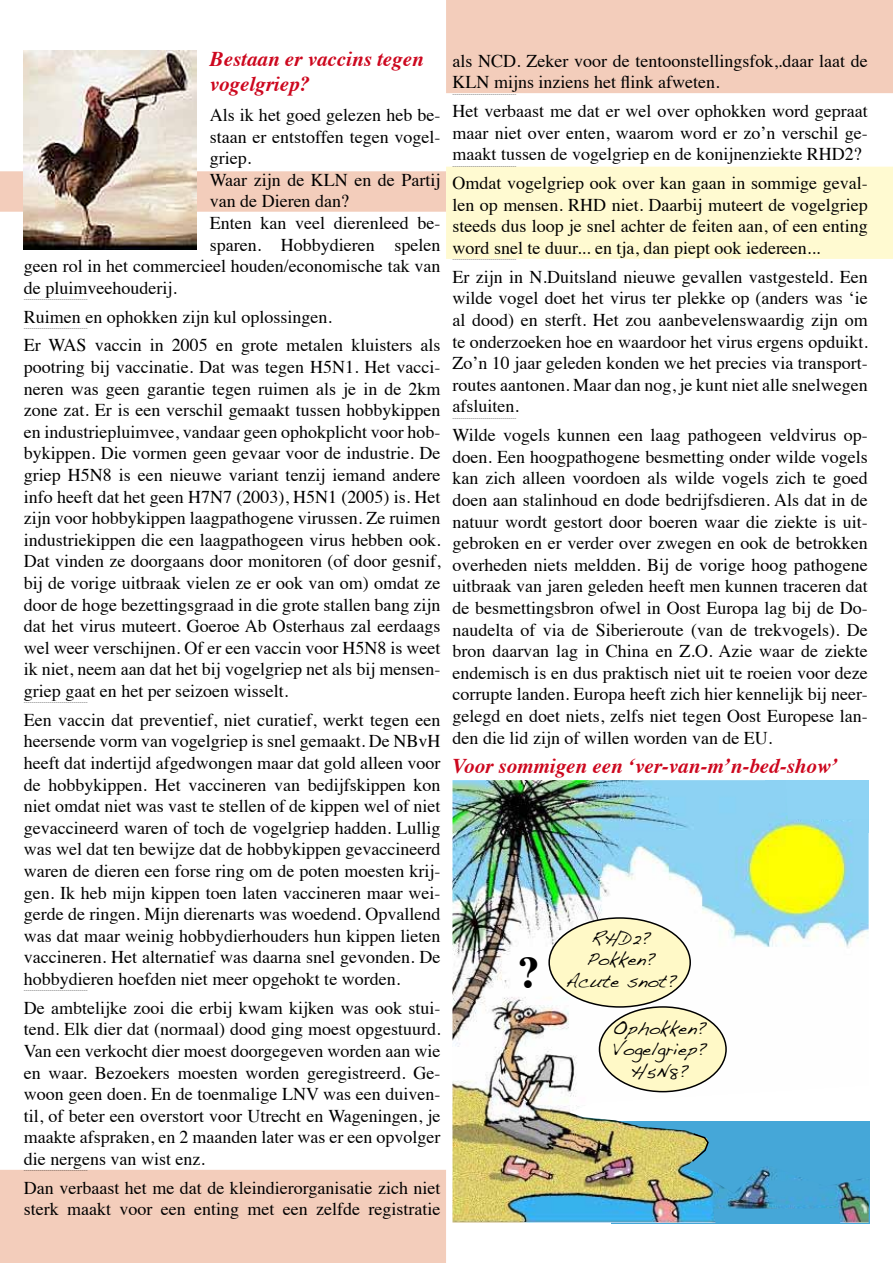
<style>
.page{position:relative;width:893px;height:1263px;background:#fff}
.page>*{position:absolute;margin:0;border:0;box-sizing:border-box;transform-origin:0 0}
.t1{font:700 45px "Times";color:#000}
.t2{font:italic 700 21px/25.2px "Times";color:#cd071e}
.t3{font:18px/21.6px "Times";color:#000;text-align:justify}
.t4{font:18px/21.6px "Handwriting Dakota";color:#000;text-align:center}
.t5{font:6px "Times";color:#000}
</style>
<div class="page">
<div style="left:0;top:1170px;width:446px;height:93px;background:#f3cdbb"></div>
<div style="left:0;top:171px;width:446px;height:41px;background:#f3cdbb"></div>
<div style="left:446px;top:167px;width:447px;height:92px;background:#fffad1"></div>
<div style="left:446px;top:0;width:447px;height:93px;background:#f3cdbb"></div>
<img style="left:24px;top:50px;width:173px;height:200px">
<img style="left:452px;top:780px;width:417px;height:443px">
<div style="left:549px;top:918px;width:141px;height:89px;background:#fff9c7;border-radius:50%"></div>
<div style="left:548px;top:917px;width:143px;height:91px;border:2px solid #000;border-radius:50%"></div>
<div style="left:599px;top:1007px;width:127px;height:85px;background:#fff9c7;border-radius:50%"></div>
<div style="left:599px;top:1006px;width:128px;height:86px;border:2px solid #000;border-radius:50%"></div>
<svg style="left:690px;top:1132px;width:20px;height:31px"></svg>
<p class="t2" style="left:210px;top:44px;width:216px">Bestaan er vaccins tegen vogelgriep?</p>
<p class="t3" style="left:210px;top:103px;width:232px">Als ik het goed gelezen heb be-</p>
<p class="t3" style="left:210px;top:124px;width:232px">staan er entstoffen tegen vogel-</p>
<p class="t3" style="left:210px;top:146px;width:43px">griep.</p>
<p class="t3" style="left:210px;top:167px;width:232px">Waar zijn de KLN en de Partij</p>
<p class="t3" style="left:210px;top:189px;width:141px">van de Dieren dan?</p>
<p class="t3" style="left:210px;top:211px;width:232px">Enten kan veel dierenleed be-</p>
<p class="t3" style="left:210px;top:232px;width:232px">sparen. Hobbydieren spelen</p>
<p class="t3" style="left:24px;top:254px;width:418px">geen rol in het commercieel houden/economische tak van</p>
<p class="t3" style="left:24px;top:275px;width:154px">de pluimveehouderij.</p>
<p class="t5" style="left:24px;top:293px;width:65px">--------------------------------</p>
<p class="t3" style="left:24px;top:304px;width:309px">Ruimen en ophokken zijn kul oplossingen.</p>
<p class="t5" style="left:24px;top:322px;width:65px">--------------------------------</p>
<p class="t3" style="left:24px;top:333px;width:418px">Er WAS vaccin in 2005 en grote metalen kluisters als pootring bij vaccinatie. Dat was tegen H5N1. Het vacci&shy;neren was geen garantie tegen ruimen als je in de 2km zone zat. Er is een verschil gemaakt tussen hobbykippen en industriepluimvee, vandaar geen ophokplicht voor hob&shy;bykippen. Die vormen geen gevaar voor de industrie. De griep H5N8 is een nieuwe variant tenzij iemand andere info heeft dat het geen H7N7 (2003), H5N1 (2005) is. Het zijn voor hobbykippen laagpathogene virussen. Ze ruimen industriekippen die een laagpathogeen virus hebben ook.<br>Dat vinden ze doorgaans door monitoren (of door gesnif, bij de vorige uitbraak vielen ze er ook van om) omdat ze door de hoge bezettingsgraad in die grote stallen bang zijn dat het virus muteert. Goeroe Ab Osterhaus zal eerdaags wel weer verschijnen. Of er een vaccin voor H5N8 is weet ik niet, neem aan dat het bij vogelgriep net als bij mensen&shy;griep gaat en het per seizoen wisselt.</p>
<p class="t5" style="left:24px;top:696px;width:65px">--------------------------------</p>
<p class="t3" style="left:24px;top:707px;width:418px">Een vaccin dat preventief, niet curatief, werkt tegen een heersende vorm van vogelgriep is snel gemaakt. De NBvH heeft dat indertijd afgedwongen maar dat gold alleen voor de hobbykippen. Het vaccineren van bedijfskippen kon niet omdat niet was vast te stellen of de kippen wel of niet gevaccineerd waren of toch de vogelgriep hadden. Lullig was wel dat ten bewijze dat de hobbykippen gevaccineerd waren de dieren een forse ring om de poten moesten krij&shy;gen. Ik heb mijn kippen toen laten vaccineren maar wei&shy;gerde de ringen. Mijn dierenarts was woedend. Opvallend was dat maar weinig hobbydierhouders hun kippen lieten vaccineren. Het alternatief was daarna snel gevonden. De hobbydieren hoefden niet meer opgehokt te worden.</p>
<p class="t5" style="left:24px;top:984px;width:65px">--------------------------------</p>
<p class="t3" style="left:24px;top:995px;width:418px">De ambtelijke zooi die erbij kwam kijken was ook stui&shy;tend. Elk dier dat (normaal) dood ging moest opgestuurd.<br>Van een verkocht dier moest doorgegeven worden aan wie en waar. Bezoekers moesten worden geregistreerd. Ge&shy;woon geen doen. En de toenmalige LNV was een duiven&shy;til, of beter een overstort voor Utrecht en Wageningen, je maakte afspraken, en 2 maanden later was er een opvolger die nergens van wist enz.</p>
<p class="t5" style="left:24px;top:1164px;width:65px">--------------------------------</p>
<p class="t3" style="left:24px;top:1175px;width:418px">Dan verbaast het me dat de kleindierorganisatie zich niet sterk maakt voor een enting met een zelfde registratie</p>
<p class="t3" style="left:452px;top:48px;width:417px">als NCD. Zeker voor de tentoonstellingsfok,.daar laat de<br>KLN mijns inziens het flink afweten.</p>
<p class="t5" style="left:452px;top:88px;width:65px">--------------------------------</p>
<p class="t3" style="left:452px;top:99px;width:417px">Het verbaast me dat er wel over ophokken word gepraat maar niet over enten, waarom word er zo’n verschil ge&shy;maakt tussen de vogelgriep en de konijnenziekte RHD2?</p>
<p class="t5" style="left:452px;top:160px;width:65px">--------------------------------</p>
<p class="t3" style="left:452px;top:171px;width:417px">Omdat vogelgriep ook over kan gaan in sommige geval&shy;len op mensen. RHD niet. Daarbij muteert de vogelgriep steeds dus loop je snel achter de feiten aan, of een enting word snel te duur... en tja, dan piept ook iedereen...</p>
<p class="t5" style="left:452px;top:253px;width:65px">--------------------------------</p>
<p class="t3" style="left:452px;top:264px;width:417px">Er zijn in N.Duitsland nieuwe gevallen vastgesteld. Een wilde vogel doet het virus ter plekke op (anders was ‘ie al dood) en sterft. Het zou aanbevelenswaardig zijn om te onderzoeken hoe en waardoor het virus ergens opduikt.<br>Zo’n 10 jaar geleden konden we het precies via transport&shy;routes aantonen. Maar dan nog, je kunt niet alle snelwegen afsluiten.</p>
<p class="t5" style="left:452px;top:412px;width:65px">--------------------------------</p>
<p class="t3" style="left:452px;top:423px;width:417px">Wilde vogels kunnen een laag pathogeen veldvirus op&shy;doen. Een hoogpathogene besmetting onder wilde vogels kan zich alleen voordoen als wilde vogels zich te goed doen aan stalinhoud en dode bedrijfsdieren. Als dat in de natuur wordt gestort door boeren waar die ziekte is uit&shy;gebroken en er verder over zwegen en ook de betrokken overheden niets meldden. Bij de vorige hoog pathogene uitbraak van jaren geleden heeft men kunnen traceren dat de besmettingsbron ofwel in Oost Europa lag bij de Do&shy;naudelta of via de Siberieroute (van de trekvogels). De bron daarvan lag in China en Z.O. Azie waar de ziekte endemisch is en dus praktisch niet uit te roeien voor deze corrupte landen. Europa heeft zich hier kennelijk bij neer&shy;gelegd en doet niets, zelfs niet tegen Oost Europese lan&shy;den die lid zijn of willen worden van de EU.</p>
<p class="t2" style="left:452px;top:751px;width:387px">Voor sommigen een ‘ver-van-m’n-bed-show’</p>
<h1 class="t1" style="left:518px;top:929px;width:24px">?</h1>
<p class="t4" style="left:565px;top:926px;width:113px">RHD2?<br>Pokken?<br>Acute snot?</p>
<p class="t4" style="left:613px;top:1017px;width:96px">Ophokken?<br>Vogelgriep?<br>H5N8?</p>
</div>
